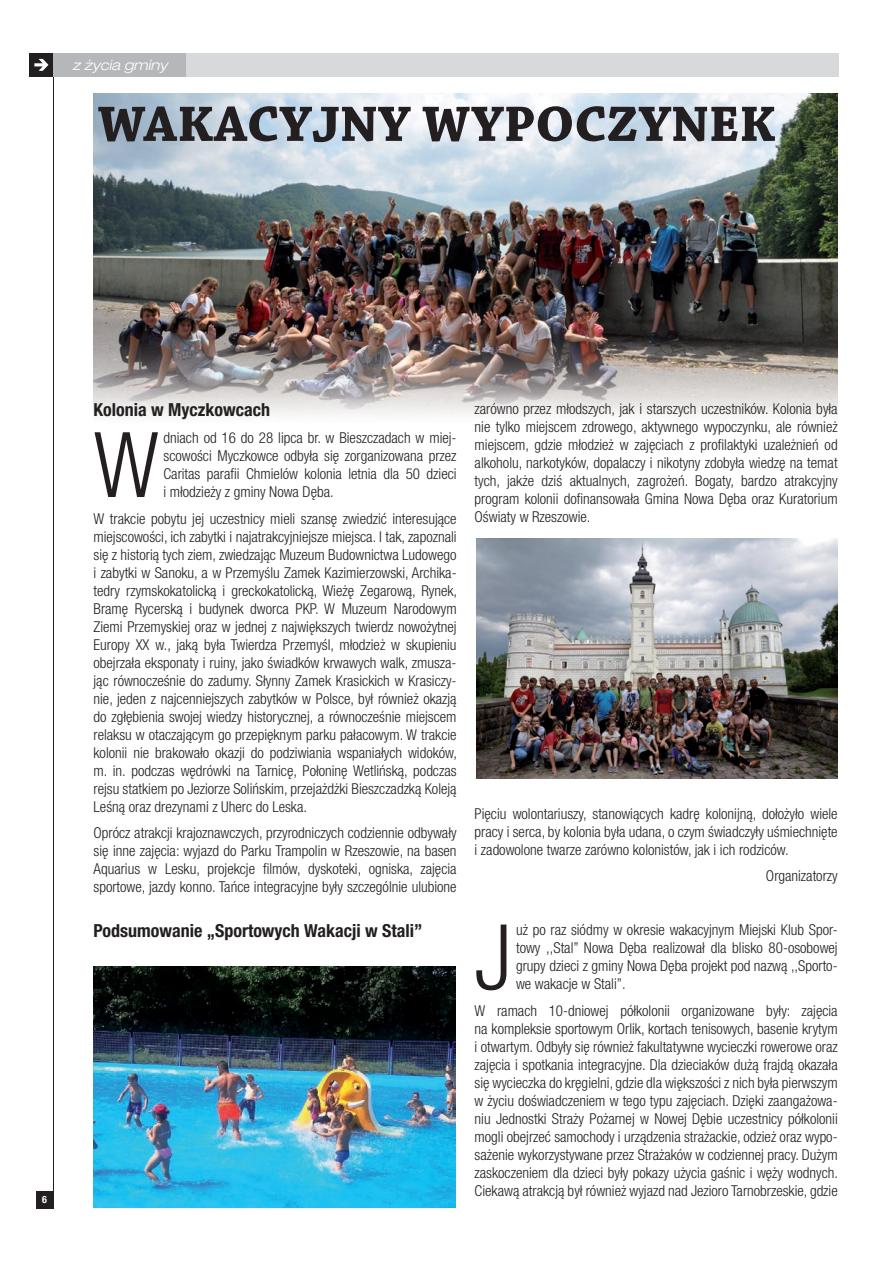
<style>
.page{position:relative;width:893px;height:1263px;background:#fff}
.page>*{position:absolute;margin:0;border:0;box-sizing:border-box;transform-origin:0 0}
.t1{font:300 condensed 90.6px "Helvetica Neue LT Pro";color:#231f20}
.t2{font:700 52.5px "Chaparral Pro";color:#231f20}
.t3{font:700 condensed 18px "Helvetica Neue LT Pro";color:#231f20}
.t4{font:300 condensed 15px/18px "Helvetica Neue LT Pro";color:#231f20;text-align:justify}
.t5{font:italic 300 expanded 14.25px "Helvetica Neue LT Pro";color:#fff}
.t6{font:700 condensed 10.05px "Helvetica Neue LT Pro";color:#fff}
</style>
<div class="page">
<div style="left:54px;top:53px;width:784px;height:24px;background:#d8d9db"></div>
<div style="left:30px;top:53px;width:23px;height:24px;background:#231f20"></div>
<svg style="left:34px;top:59px;width:14px;height:12px"></svg>
<hr style="left:53px;top:53px;width:1px;height:1155px;background:#231f20">
<div style="left:36px;top:1191px;width:17px;height:17px;background:#231f20"></div>
<div style="left:54px;top:53px;width:132px;height:24px;background:#b6b7bb"></div>
<img style="left:94px;top:94px;width:744px;height:321px">
<img style="left:476px;top:538px;width:362px;height:240px">
<img style="left:94px;top:966px;width:361px;height:242px">
<p class="t5" style="left:72px;top:56px;width:97px">z życia gminy</p>
<h2 class="t2" style="left:98px;top:93px;width:679px">WAKACYJNY WYPOCZYNEK</h2>
<p class="t6" style="left:42px;top:1193px;width:6px">6</p>
<p class="t3" style="left:94px;top:399px;width:178px">Kolonia w Myczkowcach</p>
<h1 class="t1" style="left:94px;top:413px;width:67px">W</h1>
<p class="t4" style="left:164px;top:429px;width:295px">dniach od 16 do 28 lipca br. w Bieszczadach w miej&shy;scowości Myczkowce odbyła się zorganizowana przez Caritas parafii Chmielów kolonia letnia dla 50 dzieci i młodzieży z gminy Nowa Dęba.</p>
<p class="t4" style="left:94px;top:509px;width:365px">W trakcie pobytu jej uczestnicy mieli szansę zwiedzić interesujące miejscowości, ich zabytki i najatrakcyjniejsze miejsca. I tak, zapoznali się z historią tych ziem, zwiedzając Muzeum Budownictwa Ludowego i zabytki w Sanoku, a w Przemyślu Zamek Kazimierzowski, Archika&shy;tedry rzymskokatolicką i greckokatolicką, Wieżę Zegarową, Rynek, Bramę Rycerską i budynek dworca PKP. W Muzeum Narodowym Ziemi Przemyskiej oraz w jednej z największych twierdz nowożytnej Europy XX w., jaką była Twierdza Przemyśl, młodzież w skupieniu obejrzała eksponaty i ruiny, jako świadków krwawych walk, zmusza&shy;jąc równocześnie do zadumy. Słynny Zamek Krasickich w Krasiczy&shy;nie, jeden z najcenniejszych zabytków w Polsce, był również okazją do zgłębienia swojej wiedzy historycznej, a równocześnie miejscem relaksu w otaczającym go przepięknym parku pałacowym. W trakcie kolonii nie brakowało okazji do podziwiania wspaniałych widoków, m. in. podczas wędrówki na Tarnicę, Połoninę Wetlińską, podczas rejsu statkiem po Jeziorze Solińskim, przejażdżki Bieszczadzką Koleją Leśną oraz drezynami z Uherc do Leska.</p>
<p class="t4" style="left:94px;top:824px;width:365px">Oprócz atrakcji krajoznawczych, przyrodniczych codziennie odbywały się inne zajęcia: wyjazd do Parku Trampolin w Rzeszowie, na basen Aquarius w Lesku, projekcje filmów, dyskoteki, ogniska, zajęcia sportowe, jazdy konno. Tańce integracyjne były szczególnie ulubione</p>
<p class="t4" style="left:475px;top:400px;width:365px">zarówno przez młodszych, jak i starszych uczestników. Kolonia była nie tylko miejscem zdrowego, aktywnego wypoczynku, ale również miejscem, gdzie młodzież w zajęciach z profilaktyki uzależnień od alkoholu, narkotyków, dopalaczy i nikotyny zdobyła wiedzę na temat tych, jakże dziś aktualnych, zagrożeń. Bogaty, bardzo atrakcyjny program kolonii dofinansowała Gmina Nowa Dęba oraz Kuratorium Oświaty w Rzeszowie.</p>
<p class="t4" style="left:475px;top:804px;width:365px">Pięciu wolontariuszy, stanowiących kadrę kolonijną, dołożyło wiele pracy i serca, by kolonia była udana, o czym świadczyły uśmiechnięte i zadowolone twarze zarówno kolonistów, jak i ich rodziców.</p>
<p class="t4" style="left:766px;top:867px;width:73px">Organizatorzy</p>
<p class="t3" style="left:94px;top:920px;width:330px">Podsumowanie „Sportowych Wakacji w Stali”</p>
<h1 class="t1" style="left:475px;top:905px;width:38px">J</h1>
<p class="t4" style="left:516px;top:921px;width:323px">uż po raz siódmy w okresie wakacyjnym Miejski Klub Spor&shy;towy ,,Stal” Nowa Dęba realizował dla blisko 80-osobowej grupy dzieci z gminy Nowa Dęba projekt pod nazwą ,,Sporto&shy;we wakacje w Stali”.</p>
<p class="t4" style="left:475px;top:1001px;width:365px">W ramach 10-dniowej półkolonii organizowane były: zajęcia na kompleksie sportowym Orlik, kortach tenisowych, basenie krytym i otwartym. Odbyły się również fakultatywne wycieczki rowerowe oraz zajęcia i spotkania integracyjne. Dla dzieciaków dużą frajdą okazała się wycieczka do kręgielni, gdzie dla większości z nich była pierwszym w życiu doświadczeniem w tego typu zajęciach. Dzięki zaangażowa&shy;niu Jednostki Straży Pożarnej w Nowej Dębie uczestnicy półkolonii mogli obejrzeć samochody i urządzenia strażackie, odzież oraz wypo&shy;sażenie wykorzystywane przez Strażaków w codziennej pracy. Dużym zaskoczeniem dla dzieci były pokazy użycia gaśnic i węży wodnych.<br>Ciekawą atrakcją był również wyjazd nad Jezioro Tarnobrzeskie, gdzie</p>
</div>
